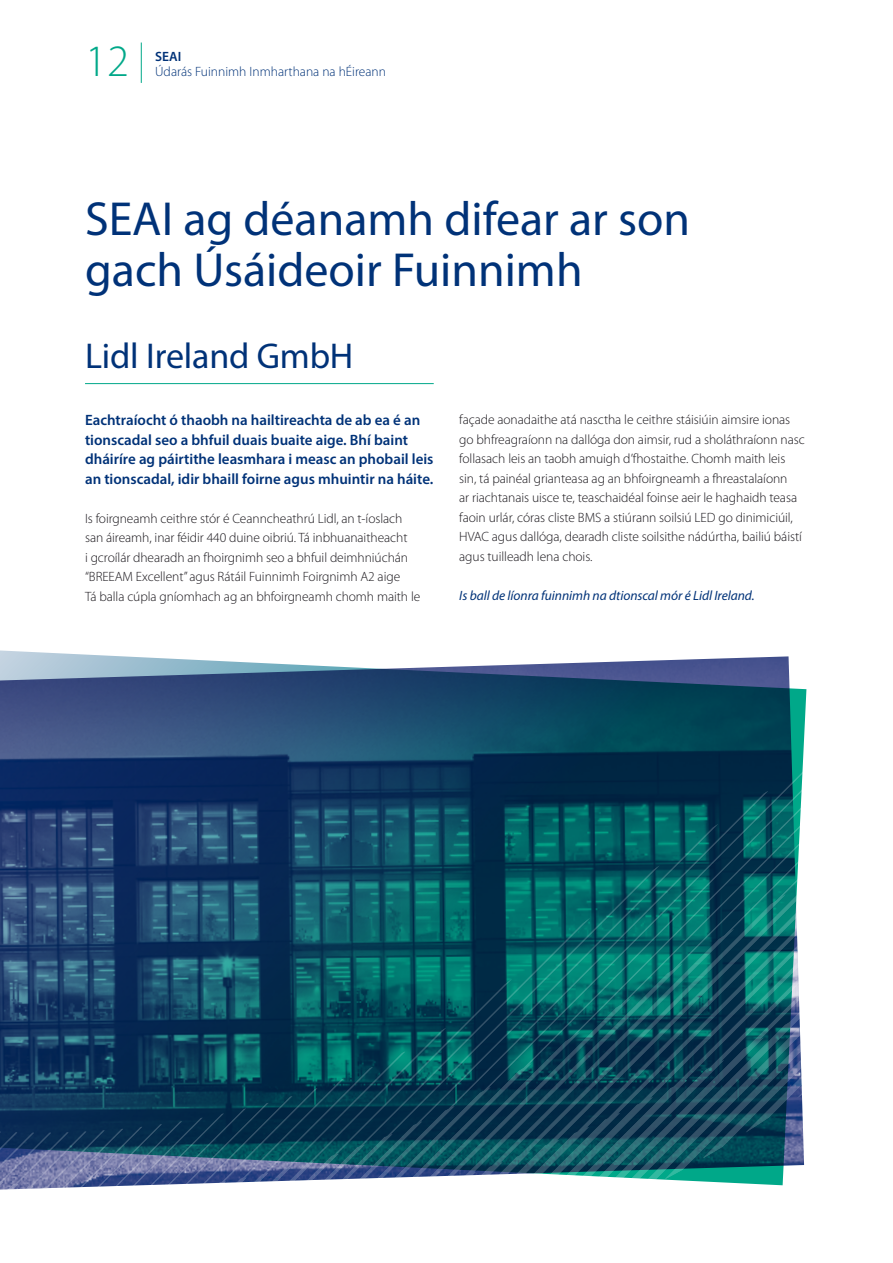
<style>
.page{position:relative;width:893px;height:1263px;background:#fff}
.page>*{position:absolute;margin:0;border:0;box-sizing:border-box;transform-origin:0 0}
.SEAI_AR17_Section_he{font:48px/51px "Myriad Pro";color:#003278}
.t1{font:300 45px "Myriad Pro";color:#00a889}
.SEAI_AR17_Strategy_H{font:36px "Myriad Pro";letter-spacing:-.005em;color:#003278}
.SEAI_AR17_Strategy_i{font:600 15px/19.5px "Myriad Pro";color:#003278}
.SEAI_AR17_Body{font:300 13.5px/19.5px "Myriad Pro";letter-spacing:-.005em;color:#1a171c}
.SEAI_AR17_Body-2{font:italic 13.5px "Myriad Pro";letter-spacing:-.005em;color:#003278}
.t2{font:300 13.5px "Myriad Pro";color:#003278}
.t3{font:600 13.5px "Myriad Pro";color:#003278}
</style>
<div class="page">
<hr style="left:141px;top:43px;width:1px;height:40px;background:#00a889">
<svg style="left:0;top:650px;width:807px;height:540px"></svg>
<svg style="left:243px;top:722px;width:564px;height:468px"></svg>
<hr style="left:85px;top:383px;width:349px;height:1px;background:#00a889">
<h2 class="t1" style="left:85px;top:37px;width:45px">12</h2>
<p class="t3" style="left:155px;top:48px;width:28px">SEAI</p>
<p class="t2" style="left:155px;top:64px;width:232px">Údarás Fuinnimh Inmharthana na hÉireann</p>
<p class="SEAI_AR17_Section_he" style="left:85px;top:193px;width:607px">SEAI ag déanamh difear ar son gach Úsáideoir Fuinnimh</p>
<p class="SEAI_AR17_Strategy_H" style="left:85px;top:334px;width:270px">Lidl Ireland GmbH</p>
<p class="SEAI_AR17_Strategy_i" style="left:85px;top:410px;width:350px">Eachtraíocht ó thaobh na hailtireachta de ab ea é an tionscadal seo a bhfuil duais buaite aige. Bhí baint dháiríre ag páirtithe leasmhara i measc an phobail leis an tionscadal, idir bhaill foirne agus mhuintir na háite.</p>
<p class="SEAI_AR17_Body" style="left:85px;top:509px;width:325px">Is foirgneamh ceithre stór é Ceanncheathrú Lidl, an t-íoslach san áireamh, inar féidir 440 duine oibriú. Tá inbhuanaitheacht i gcroílár dhearadh an fhoirgnimh seo a bhfuil deimhniúchán “BREEAM Excellent” agus Rátáil Fuinnimh Foirgnimh A2 aige</p>
<p class="SEAI_AR17_Body" style="left:85px;top:587px;width:337px">Tá balla cúpla gníomhach ag an bhfoirgneamh chomh maith le</p>
<p class="SEAI_AR17_Body" style="left:459px;top:410px;width:347px">façade aonadaithe atá nasctha le ceithre stáisiúin aimsire ionas go bhfreagraíonn na dallóga don aimsir, rud a sholáthraíonn nasc follasach leis an taobh amuigh d’fhostaithe. Chomh maith leis sin, tá painéal grianteasa ag an bhfoirgneamh a fhreastalaíonn<br>ar riachtanais uisce te, teaschaidéal foinse aeir le haghaidh teasa faoin urlár, córas cliste BMS a stiúrann soilsiú LED go dinimiciúil, HVAC agus dallóga, dearadh cliste soilsithe nádúrtha, bailiú báistí agus tuilleadh lena chois.</p>
<p class="SEAI_AR17_Body-2" style="left:459px;top:587px;width:297px">Is ball de líonra fuinnimh na dtionscal mór é Lidl Ireland.</p>
</div>
